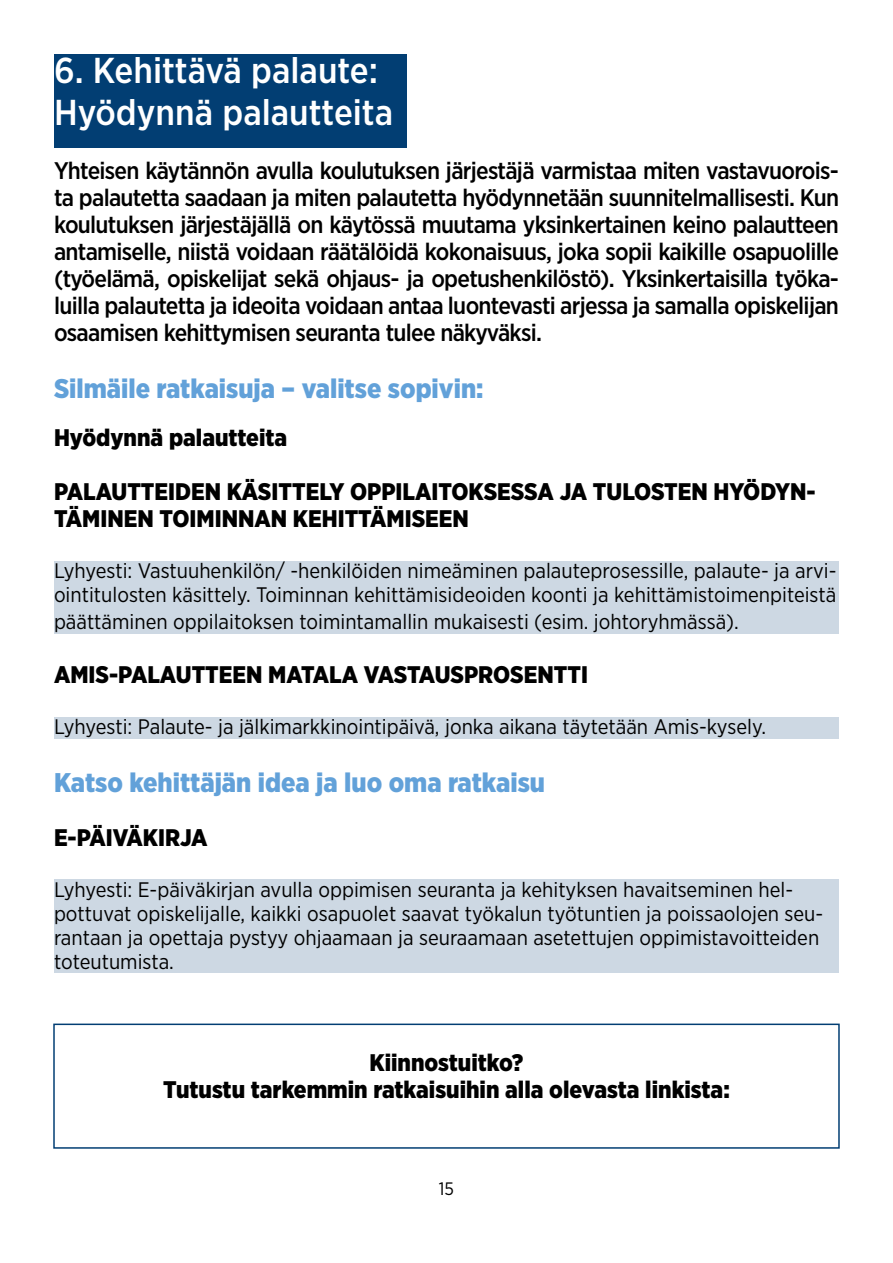
<style>
.page{position:relative;width:893px;height:1263px;background:#fff}
.page>*{position:absolute;margin:0;border:0;box-sizing:border-box;transform-origin:0 0}
.t1{font:500 36px "Gotham Narrow";color:#fff}
.t2{font:900 27px "Gotham Narrow";color:#62a1d9}
.t3{font:500 24px/27px "Gotham Narrow";letter-spacing:-.03em;color:#000;text-align:justify}
.Ratkaisu{font:900 24px/27px "Gotham Narrow";color:#000}
.Lyhyesti{font:21px/24px "Gotham Narrow";color:#000}
.t4{font:18px "Gotham Narrow";color:#000}
</style>
<div class="page">
<div style="left:54px;top:54px;width:353px;height:93px;background:#023e73"></div>
<div style="left:54px;top:562px;width:785px;height:72px;background:#cdd8e3"></div>
<div style="left:54px;top:718px;width:785px;height:21px;background:#cdd8e3"></div>
<div style="left:54px;top:880px;width:785px;height:93px;background:#cdd8e3"></div>
<div style="left:53px;top:1023px;width:787px;height:126px;border:2px solid #023e73"></div>
<p class="t1" style="left:54px;top:47px;width:326px">6. Kehittävä palaute:</p>
<p class="t1" style="left:54px;top:89px;width:341px">Hyödynnä palautteita</p>
<p class="t3" style="left:54px;top:157px;width:786px">Yhteisen käytännön avulla koulutuksen järjestäjä varmistaa miten vastavuorois&shy;ta palautetta saadaan ja miten palautetta hyödynnetään suunnitelmallisesti. Kun koulutuksen järjestäjällä on käytössä muutama yksinkertainen keino palautteen antamiselle, niistä voidaan räätälöidä kokonaisuus, joka sopii kaikille osapuolille (työelämä, opiskelijat sekä ohjaus- ja opetushenkilöstö). Yksinkertaisilla työka&shy;luilla palautetta ja ideoita voidaan antaa luontevasti arjessa ja samalla opiskelijan osaamisen kehittymisen seuranta tulee näkyväksi.</p>
<p class="t2" style="left:54px;top:370px;width:431px">Silmäile ratkaisuja – valitse sopivin:</p>
<p class="Ratkaisu" style="left:54px;top:424px;width:235px">Hyödynnä palautteita</p>
<p class="Ratkaisu" style="left:54px;top:478px;width:763px">PALAUTTEIDEN KÄSITTELY OPPILAITOKSESSA JA TULOSTEN HYÖDYN-<br>TÄMINEN TOIMINNAN KEHITTÄMISEEN</p>
<p class="Lyhyesti" style="left:54px;top:559px;width:784px">Lyhyesti: Vastuuhenkilön/ -henkilöiden nimeäminen palauteprosessille, palaute- ja arvi&shy;ointitulosten käsittely. Toiminnan kehittämisideoiden koonti ja kehittämistoimenpiteistä</p>
<p class="Lyhyesti" style="left:54px;top:610px;width:686px">päättäminen oppilaitoksen toimintamallin mukaisesti (esim. johtoryhmässä).</p>
<p class="Ratkaisu" style="left:54px;top:661px;width:536px">AMIS-PALAUTTEEN MATALA VASTAUSPROSENTTI</p>
<p class="Lyhyesti" style="left:54px;top:715px;width:713px">Lyhyesti: Palaute- ja jälkimarkkinointipäivä, jonka aikana täytetään Amis-kysely.</p>
<p class="t2" style="left:54px;top:764px;width:493px">Katso kehittäjän idea ja luo oma ratkaisu</p>
<p class="Ratkaisu" style="left:54px;top:823px;width:155px">E-PÄIVÄKIRJA</p>
<p class="Lyhyesti" style="left:54px;top:877px;width:771px">Lyhyesti: E-päiväkirjan avulla oppimisen seuranta ja kehityksen havaitseminen hel&shy;pottuvat opiskelijalle, kaikki osapuolet saavat työkalun työtuntien ja poissaolojen seu&shy;rantaan ja opettaja pystyy ohjaamaan ja seuraamaan asetettujen oppimistavoitteiden toteutumista.</p>
<p class="Ratkaisu" style="left:369px;top:1048px;width:156px">Kiinnostuitko?</p>
<p class="Ratkaisu" style="left:163px;top:1075px;width:568px">Tutustu tarkemmin ratkaisuihin alla olevasta linkista:</p>
<p class="t4" style="left:439px;top:1177px;width:17px">15</p>
</div>
